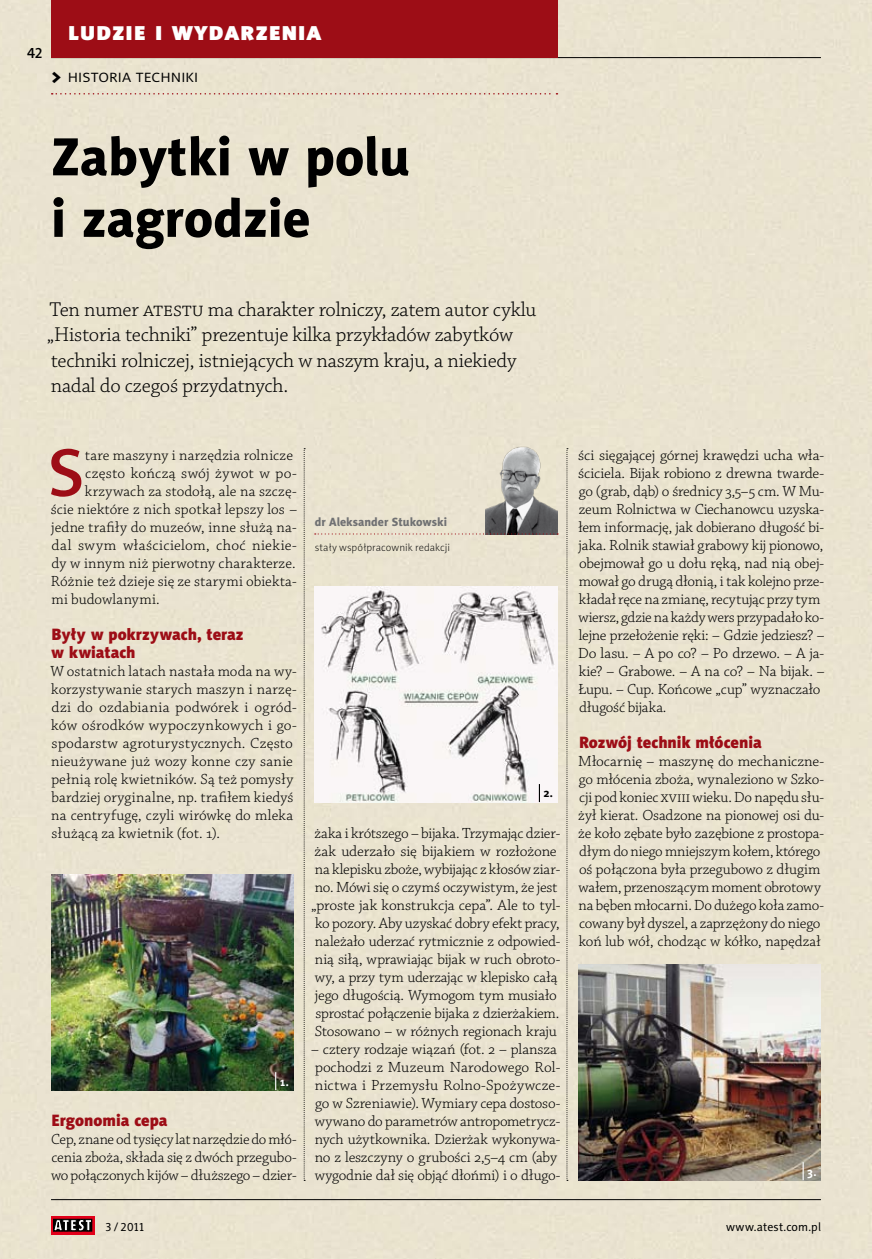
<style>
.page{position:relative;width:872px;height:1259px;background:#eae3d0}
.page>*{position:absolute;margin:0;border:0;box-sizing:border-box;transform-origin:0 0}
.t1{font:68.25px "Naomi Sans EFN Medium";color:#9d0d16}
.t2{font:54px/61.5px "Naomi Sans EFN Heavy";color:#000}
.t3{font:27px "Naomi Sans EFN Black";letter-spacing:.03em;color:#fff}
.t4{font:300 21px/25.5px "Chaparral Pro";letter-spacing:-.01em;color:#000}
.t5{font:18px "Naomi Sans EFN Light";color:#000}
.t6{font:16.5px/18px "Naomi Sans EFN Black";color:#9d0d16}
.t7{font:300 15.45px/18px "Chaparral Pro";color:#000}
.t8{font:300 15.45px "Chaparral Pro";letter-spacing:.03em;color:#000}
.t9{font:15px "Naomi Sans EFN Medium";color:#000}
.t10{font:12px "Naomi Sans EFN";letter-spacing:.02em;color:#000}
.t11{font:12px "Naomi Sans EFN Heavy";color:#707173}
.t12{font:700 12px "Naomi Sans EFN";color:#fff}
.t13{font:700 12px "Naomi Sans EFN";color:#000}
.t14{font:10.5px "Naomi Sans EFN Thin";letter-spacing:.01em;color:#000}
.s1{font-family:"Naomi Sans EFN Black"}
</style>
<div class="page">
<hr style="left:51px;top:1199px;width:770px;height:1px;background:#000">
<hr style="left:51px;top:57px;width:770px;height:1px;background:#000">
<svg style="left:51px;top:1216px;width:43px;height:18px"></svg>
<div style="left:53px;top:1219px;width:39px;height:12px;border:1px solid #000"></div>
<svg style="left:54px;top:1219px;width:38px;height:12px"></svg>
<svg style="left:304px;top:448px;width:1px;height:733px"></svg>
<svg style="left:566px;top:448px;width:2px;height:733px"></svg>
<img style="left:51px;top:874px;width:242px;height:216px">
<img style="left:578px;top:964px;width:243px;height:216px">
<img style="left:315px;top:586px;width:242px;height:216px">
<img style="left:485px;top:442px;width:72px;height:91px">
<svg style="left:315px;top:533px;width:243px;height:1px"></svg>
<svg style="left:275px;top:1072px;width:1px;height:18px"></svg>
<svg style="left:802px;top:1162px;width:1px;height:18px"></svg>
<svg style="left:539px;top:784px;width:1px;height:18px"></svg>
<div style="left:51px;top:0;width:506px;height:58px;background:#9d0d16"></div>
<svg style="left:52px;top:93px;width:505px;height:2px"></svg>
<p class="t9" style="left:27px;top:44px;width:17px">42</p>
<h3 class="t3" style="left:68px;top:15px;width:255px">ludzie i wydarzenia</h3>
<p class="t5" style="left:51px;top:66px;width:148px"><span class="s1">&gt;</span> historia techniki</p>
<h2 class="t2" style="left:51px;top:125px;width:361px">Zabytki w polu i zagrodzie</h2>
<h3 class="t4" style="left:47px;top:297px;width:491px">Ten numer ATESTU ma charakter rolniczy, zatem autor cyklu „Historia techniki” prezentuje kilka przykładów zabytków techniki rolniczej, istniejących w naszym kraju, a niekiedy nadal do czegoś przydatnych.</h3>
<h1 class="t1" style="left:48px;top:433px;width:38px">S</h1>
<p class="t7" style="left:85px;top:447px;width:210px">tare maszyny i narzędzia rolnicze</p>
<p class="t7" style="left:85px;top:465px;width:213px">często kończą swój żywot w po‑</p>
<p class="t7" style="left:85px;top:483px;width:213px">krzywach za stodołą, ale na szczę‑</p>
<p class="t7" style="left:51px;top:501px;width:248px">ście niektóre z nich spotkał lepszy los –</p>
<p class="t7" style="left:51px;top:519px;width:247px">jedne trafiły do muzeów, inne służą na‑</p>
<p class="t8" style="left:52px;top:537px;width:247px">dal swym właścicielom, choć niekie‑</p>
<p class="t7" style="left:52px;top:555px;width:245px">dy w innym niż pierwotny charakterze.</p>
<p class="t7" style="left:51px;top:573px;width:247px">Różnie też dzieje się ze starymi obiekta‑</p>
<p class="t7" style="left:51px;top:591px;width:110px">mi budowlanymi.</p>
<p class="t6" style="left:51px;top:625px;width:194px">Były w pokrzywach, teraz w kwiatach</p>
<p class="t7" style="left:50px;top:663px;width:248px">W ostatnich latach nastała moda na wy‑ korzystywanie starych maszyn i narzę‑ dzi do ozdabiania podwórek i ogród‑ ków ośrodków wypoczynkowych i go‑ spodarstw agroturystycznych. Często nieużywane już wozy konne czy sanie pełnią rolę kwietników. Są też pomysły bardziej oryginalne, np. trafiłem kiedyś na centryfugę, czyli wirówkę do mleka służącą za kwietnik (fot. 1).</p>
<p class="t12" style="left:280px;top:1074px;width:10px">1.</p>
<p class="t6" style="left:52px;top:1111px;width:117px">Ergonomia cepa</p>
<p class="t7" style="left:51px;top:1131px;width:247px;text-align:justify">Cep, znane odtysięcy lat narzędzie domłó‑ cenia zboża, składa się z dwóch przegubo‑ wo połączonych kijów – dłuższego – dzier‑</p>
<p class="t11" style="left:315px;top:514px;width:134px">dr Aleksander Stukowski</p>
<p class="t14" style="left:315px;top:541px;width:137px">stały współpracownik redakcji</p>
<p class="t13" style="left:543px;top:786px;width:11px">2.</p>
<p class="t7" style="left:311px;top:825px;width:251px">żaka i krótszego – bijaka. Trzymając dzier‑ żak uderzało się bijakiem w rozłożone na klepisku zboże, wybijając z kłosów ziar‑ no. Mówi się o czymś oczywistym, że jest „proste jak konstrukcja cepa”. Ale to tyl‑ ko pozory. Aby uzyskać dobry efekt pracy, należało uderzać rytmicznie z odpowied‑ nią siłą, wprawiając bijak w ruch obroto‑ wy, a przy tym uderzając w klepisko całą jego długością. Wymogom tym musiało sprostać połączenie bijaka z dzierżakiem.<br>Stosowano – w różnych regionach kraju</p>
<p class="t7" style="left:311px;top:1041px;width:251px">– cztery rodzaje wiązań (fot. 2 – plansza pochodzi z Muzeum Narodowego Rol‑ nictwa i Przemysłu Rolno‑Spożywcze‑ go w Szreniawie). Wymiary cepa dostoso‑ wywano do parametrów antropometrycz‑ nych użytkownika. Dzierżak wykonywa‑ no z leszczyny o grubości 2,5–4 cm (aby wygodnie dał się objąć dłońmi) i o długo‑</p>
<p class="t7" style="left:578px;top:447px;width:248px">ści sięgającej górnej krawędzi ucha wła‑ ściciela. Bijak robiono z drewna twarde‑ go (grab, dąb) o średnicy 3,5–5 cm. W Mu‑ zeum Rolnictwa w Ciechanowcu uzyska‑ łem informację, jak dobierano długość bi‑ jaka. Rolnik stawiał grabowy kij pionowo, obejmował go u dołu ręką, nad nią obej‑ mował go drugą dłonią, i tak kolejno prze‑ kładał ręce na zmianę, recytując przy tym wiersz, gdzie na każdy wers przypadało ko‑ lejne przełożenie ręki: – Gdzie jedziesz? – Do lasu. – A po co? – Po drzewo. – A ja‑ kie? – Grabowe. – A na co? – Na bijak. – Łupu. – Cup. Końcowe „cup” wyznaczało długość bijaka.</p>
<p class="t6" style="left:579px;top:733px;width:184px">Rozwój technik młócenia</p>
<p class="t7" style="left:578px;top:753px;width:247px">Młocarnię – maszynę do mechaniczne‑ go młócenia zboża, wynaleziono w Szko‑ cji pod koniec XVIII wieku. Do napędu słu‑ żył kierat. Osadzone na pionowej osi du‑ że koło zębate było zazębione z prostopa‑ dłym do niego mniejszym kołem, którego oś połączona była przegubowo z długim wałem, przenoszącym moment obrotowy na bęben młocarni. Do dużego koła zamo‑ cowany był dyszel, a zaprzężony do niego koń lub wół, chodząc w kółko, napędzał</p>
<p class="t12" style="left:807px;top:1164px;width:11px">3.</p>
<p class="t10" style="left:106px;top:1220px;width:40px">3 / 2011</p>
<p class="t10" style="left:726px;top:1220px;width:96px">www.atest.com.pl</p>
</div>
